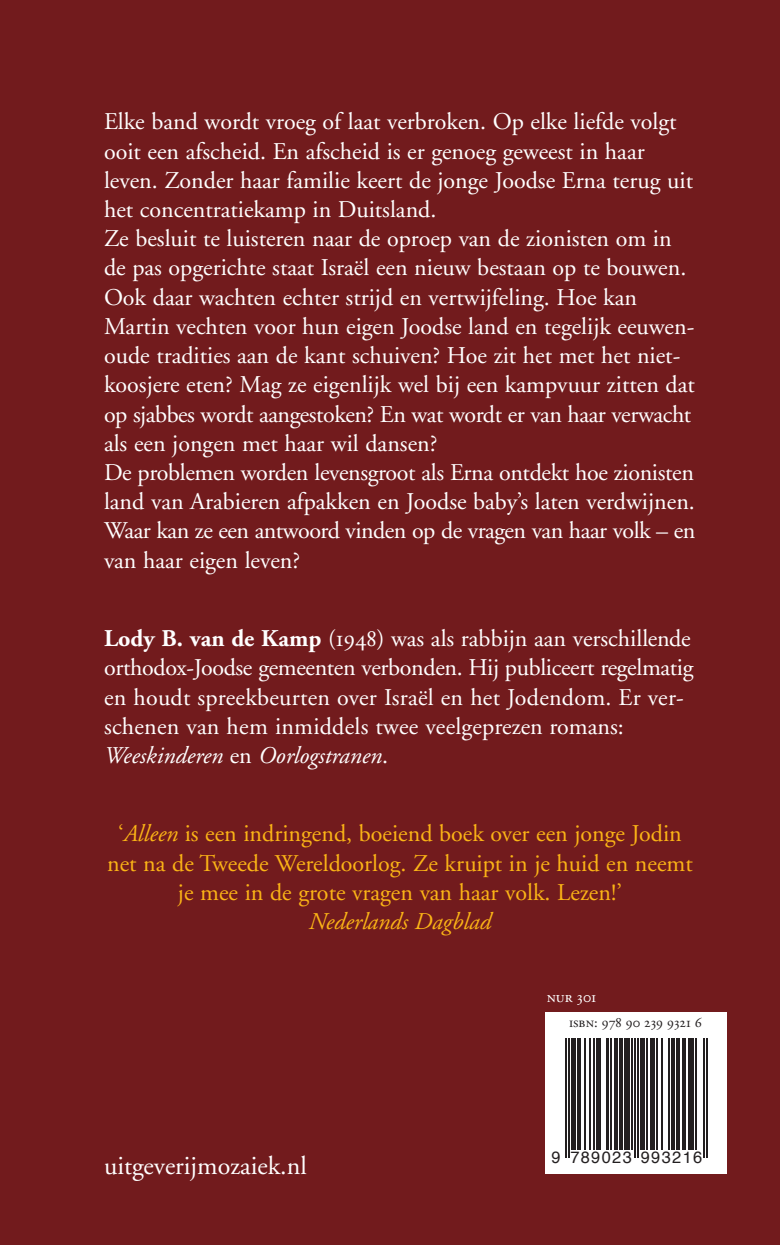
<style>
.page{position:relative;width:780px;height:1245px;background:#fff}
.page>*{position:absolute;margin:0;border:0;box-sizing:border-box;transform-origin:0 0}
.t1{font:26px "Adobe Garamond";color:#fff}
.t2{font:24px/29.2px "Adobe Garamond";color:#fff}
.t3{font:24px/29.2px "Adobe Garamond";color:#fbb416;text-align:center}
.t4{font:italic 24px "Adobe Garamond";color:#fbb416}
.t5{font:16.4px "Helvetica";letter-spacing:.085em;color:#231f20}
.t6{font:16px "Adobe Garamond Exp";color:#fff}
.t7{font:14.6px "Adobe Garamond Regular SC";color:#231f20}
.s1{font-weight:700}
.s2{font-family:"Adobe Garamond Exp"}
.s3{font-style:italic}
</style>
<div class="page">
<div style="left:0;top:0;width:779px;height:1244px;background:#721b1d"></div>
<svg style="left:544px;top:1012px;width:182px;height:161px;background:#d5d4d4"></svg>
<hr style="left:565px;top:1038px;width:1px;height:119px;background:#231f20">
<hr style="left:568px;top:1038px;width:1px;height:119px;background:#231f20">
<div style="left:570px;top:1038px;width:5px;height:111px;background:#231f20"></div>
<svg style="left:577px;top:1038px;width:3px;height:111px"></svg>
<hr style="left:584px;top:1038px;width:2px;height:111px;background:#231f20">
<hr style="left:589px;top:1038px;width:1px;height:111px;background:#231f20">
<hr style="left:593px;top:1038px;width:1px;height:111px;background:#231f20">
<hr style="left:596px;top:1038px;width:4px;height:111px;background:#231f20">
<hr style="left:605px;top:1038px;width:3px;height:111px;background:#231f20">
<hr style="left:609px;top:1038px;width:2px;height:111px;background:#231f20">
<hr style="left:614px;top:1038px;width:3px;height:111px;background:#231f20">
<hr style="left:618px;top:1038px;width:3px;height:111px;background:#231f20">
<div style="left:623px;top:1038px;width:6px;height:111px;background:#231f20"></div>
<hr style="left:630px;top:1038px;width:2px;height:111px;background:#231f20">
<hr style="left:633px;top:1038px;width:2px;height:119px;background:#231f20">
<hr style="left:636px;top:1038px;width:2px;height:119px;background:#231f20">
<div style="left:639px;top:1038px;width:5px;height:111px;background:#231f20"></div>
<hr style="left:645px;top:1038px;width:2px;height:111px;background:#231f20">
<hr style="left:650px;top:1038px;width:4px;height:111px;background:#231f20">
<hr style="left:656px;top:1038px;width:1px;height:111px;background:#231f20">
<hr style="left:660px;top:1038px;width:2px;height:111px;background:#231f20">
<hr style="left:668px;top:1038px;width:1px;height:111px;background:#231f20">
<hr style="left:671px;top:1038px;width:3px;height:111px;background:#231f20">
<hr style="left:675px;top:1038px;width:3px;height:111px;background:#231f20">
<hr style="left:681px;top:1038px;width:3px;height:111px;background:#231f20">
<hr style="left:687px;top:1038px;width:3px;height:111px;background:#231f20">
<hr style="left:692px;top:1038px;width:1px;height:111px;background:#231f20">
<hr style="left:695px;top:1038px;width:1px;height:111px;background:#231f20">
<hr style="left:702px;top:1038px;width:2px;height:119px;background:#231f20">
<hr style="left:705px;top:1038px;width:2px;height:119px;background:#231f20">
<p class="t2" style="left:104px;top:109px;width:592px">Elke band wordt vroeg of laat verbroken. Op elke liefde volgt ooit een afscheid. En afscheid is er genoeg geweest in haar leven. Zonder haar familie keert de jonge Joodse Erna terug uit het concentratiekamp in Duitsland.<br>Ze besluit te luisteren naar de oproep van de zionisten om in de pas opgerichte staat Israël een nieuw bestaan op te bouwen.<br>Ook daar wachten echter strijd en vertwijfeling. Hoe kan Martin vechten voor hun eigen Joodse land en tegelijk eeuwen&shy;oude tradities aan de kant schuiven? Hoe zit het met het niet&shy;koosjere eten? Mag ze eigenlijk wel bij een kampvuur zitten dat op sjabbes wordt aangestoken? En wat wordt er van haar verwacht als een jongen met haar wil dansen?<br>De problemen worden levensgroot als Erna ontdekt hoe zionisten land van Arabieren afpakken en Joodse baby’s laten verdwijnen.<br>Waar kan ze een antwoord vinden op de vragen van haar volk – en van haar eigen leven?</p>
<p class="t2" style="left:104px;top:626px;width:590px"><span class="s1">Lody B. van de Kamp</span> (<span class="s2">1948</span>) was als rabbijn aan verschillende orthodox-Joodse gemeenten verbonden. Hij publiceert regelmatig en houdt spreekbeurten over Israël en het Jodendom. Er ver&shy;schenen van hem inmiddels twee veelgeprezen romans:<br><span class="s3">Weeskinderen</span> en <span class="s3">Oorlogstranen</span>.</p>
<p class="t3" style="left:107px;top:821px;width:587px">‘<span class="s3">Alleen</span> is een indringend, boeiend boek over een jonge Jodin net na de Tweede Wereldoorlog. Ze kruipt in je huid en neemt je mee in de grote vragen van haar volk. Lezen!’</p>
<p class="t4" style="left:308px;top:911px;width:184px">Nederlands Dagblad</p>
<p class="t6" style="left:546px;top:986px;width:51px">nur 301</p>
<p class="t1" style="left:104px;top:1154px;width:204px">uitgeverijmozaiek.nl</p>
<p class="t7" style="left:568px;top:1016px;width:134px">isbn: 978 90 239 9321 6</p>
<p class="t5" style="left:551px;top:1150px;width:152px">9 789023 993216</p>
</div>
